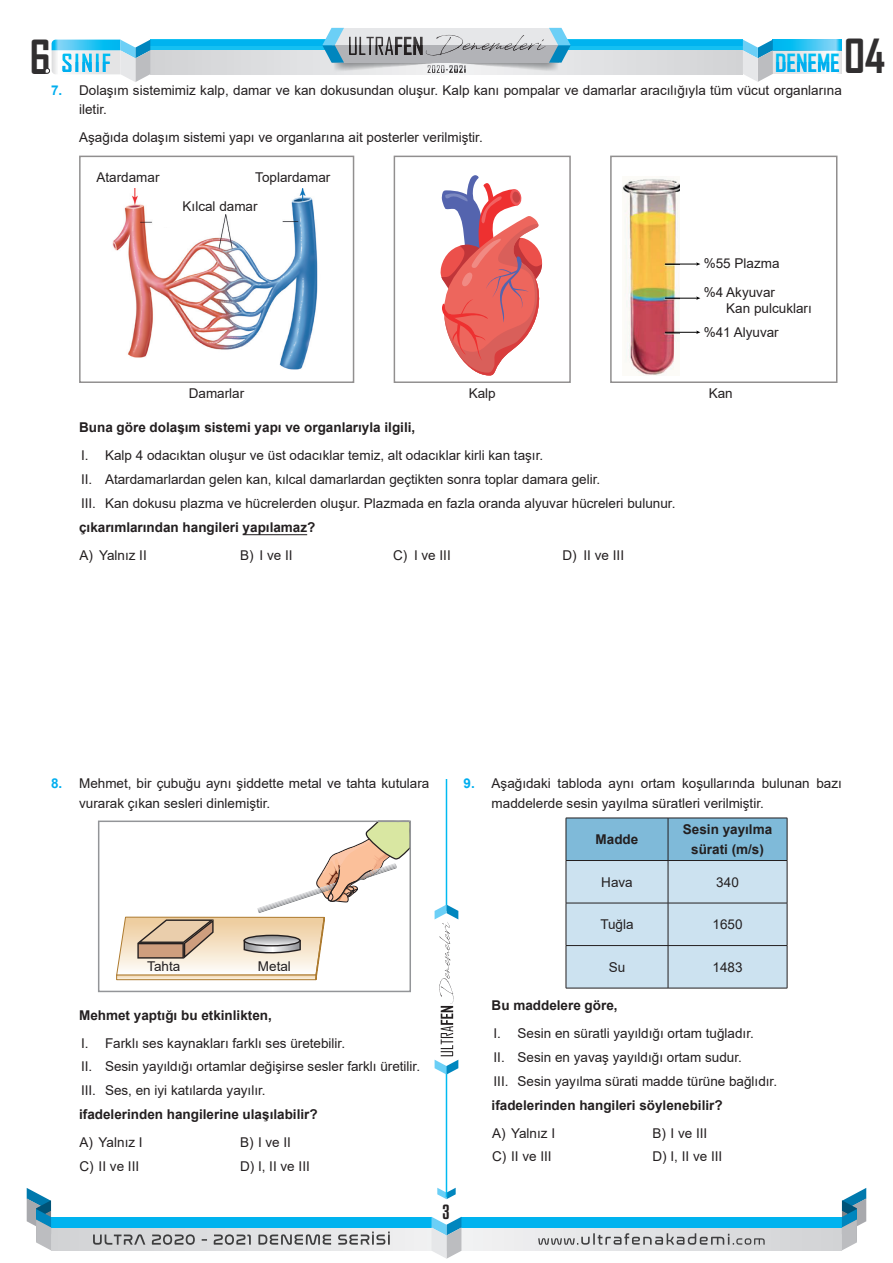
<style>
.page{position:relative;width:893px;height:1263px;background:#fff}
.page>*{position:absolute;margin:0;border:0;box-sizing:border-box;transform-origin:0 0}
.t1{font:700 45px "Agency FB";color:#312f30}
.t2{font:700 24px "Agency FB";color:#01bdf2}
.t3{font:18px "Kenyan Coffee Rg";color:#231f20}
.t4{font:13.5px/23.7px "Arial";color:#231f20}
.t5{font:700 13.5px/19.5px "Arial";color:#231f20;text-align:center}
.s1{font-size:45px;color:#312f30}
.s2{font-weight:700;color:#00aeef}
</style>
<div class="page">
<div style="left:150px;top:50px;width:593px;height:24px;background:#dadbdd"></div>
<svg style="left:51px;top:1227px;width:791px;height:23px;background:#d0dee4"></svg>
<div style="left:51px;top:1217px;width:381px;height:10px;background:#00b3ef"></div>
<div style="left:461px;top:1217px;width:381px;height:10px;background:#00b3ef"></div>
<svg style="left:27px;top:1188px;width:24px;height:62px"></svg>
<svg style="left:842px;top:1188px;width:24px;height:62px"></svg>
<svg style="left:431px;top:1217px;width:30px;height:42px"></svg>
<div style="left:773px;top:40px;width:69px;height:10px;background:#05bbf1"></div>
<svg style="left:150px;top:45px;width:593px;height:5px;background:#10bdf1"></svg>
<div style="left:150px;top:40px;width:593px;height:5px;background:#00b3ef"></div>
<div style="left:773px;top:50px;width:69px;height:24px;background:#e7e7e8"></div>
<svg style="left:437px;top:1188px;width:19px;height:11px"></svg>
<img style="left:332px;top:73px;width:229px;height:2px">
<svg style="left:44px;top:40px;width:106px;height:42px"></svg>
<svg style="left:743px;top:40px;width:96px;height:42px"></svg>
<svg style="left:538px;top:1233px;width:227px;height:12px;background:#b8b9bb"></svg>
<svg style="left:93px;top:1231px;width:297px;height:14px;background:#b4b4b6"></svg>
<svg style="left:322px;top:28px;width:249px;height:45px;background:#b7c1c7"></svg>
<hr style="left:446px;top:86px;width:1px;height:1111px;background:#00baf1">
<svg style="left:435px;top:904px;width:23px;height:170px"></svg>
<div style="left:51px;top:85px;width:791px;height:693px;background:#fff"></div>
<hr style="left:243px;top:534px;width:64px;height:1px;background:#231f20">
<img style="left:112px;top:188px;width:206px;height:182px">
<div style="left:110px;top:362px;width:83px;height:15px;background:#fff"></div>
<div style="left:202px;top:204px;width:43px;height:10px;background:#fff"></div>
<div style="left:261px;top:217px;width:21px;height:10px;background:#fff"></div>
<div style="left:154px;top:217px;width:21px;height:10px;background:#fff"></div>
<svg style="left:440px;top:175px;width:103px;height:200px"></svg>
<img style="left:622px;top:179px;width:57px;height:196px">
<hr style="left:665px;top:264px;width:33px;height:1px;background:#000001">
<hr style="left:665px;top:298px;width:33px;height:1px;background:#000001">
<hr style="left:665px;top:332px;width:33px;height:1px;background:#000001">
<svg style="left:116px;top:823px;width:292px;height:158px"></svg>
<div style="left:244px;top:935px;width:56px;height:11px;border:1px solid #231f20;border-radius:50%"></div>
<div style="left:98px;top:820px;width:313px;height:172px;border:2px solid #939598"></div>
<svg style="left:567px;top:819px;width:220px;height:169px;background:#b7d6e9"></svg>
<hr style="left:566px;top:818px;width:102px;height:1px;background:#231f20">
<hr style="left:566px;top:818px;width:1px;height:42px;background:#231f20">
<hr style="left:668px;top:818px;width:119px;height:1px;background:#231f20">
<hr style="left:668px;top:818px;width:1px;height:42px;background:#231f20">
<hr style="left:787px;top:818px;width:1px;height:42px;background:#231f20">
<hr style="left:566px;top:860px;width:102px;height:1px;background:#231f20">
<hr style="left:566px;top:861px;width:1px;height:42px;background:#231f20">
<hr style="left:668px;top:860px;width:119px;height:1px;background:#231f20">
<hr style="left:668px;top:861px;width:1px;height:42px;background:#231f20">
<hr style="left:787px;top:861px;width:1px;height:42px;background:#231f20">
<hr style="left:566px;top:903px;width:102px;height:1px;background:#231f20">
<hr style="left:566px;top:903px;width:1px;height:42px;background:#231f20">
<hr style="left:668px;top:903px;width:119px;height:1px;background:#231f20">
<hr style="left:668px;top:903px;width:1px;height:42px;background:#231f20">
<hr style="left:787px;top:903px;width:1px;height:42px;background:#231f20">
<hr style="left:566px;top:945px;width:102px;height:1px;background:#231f20">
<hr style="left:566px;top:946px;width:1px;height:42px;background:#231f20">
<hr style="left:668px;top:945px;width:119px;height:1px;background:#231f20">
<hr style="left:668px;top:946px;width:1px;height:42px;background:#231f20">
<hr style="left:787px;top:946px;width:1px;height:42px;background:#231f20">
<hr style="left:566px;top:988px;width:102px;height:1px;background:#231f20">
<hr style="left:668px;top:988px;width:119px;height:1px;background:#231f20">
<h1 class="t1" style="left:30px;top:29px;width:22px">6</h1>
<h2 class="t2" style="left:775px;top:48px;width:112px">DENEME <span class="s1">04</span></h2>
<p class="t4" style="left:79px;top:80px;width:764px;line-height:19.5px;text-indent:-28px"><span class="s2">7.</span> Dolaşım sistemimiz kalp, damar ve kan dokusundan oluşur. Kalp kanı pompalar ve damarlar aracılığıyla tüm vücut organlarına iletir.</p>
<p class="t4" style="left:79px;top:126px;width:405px">Aşağıda dolaşım sistemi yapı ve organlarına ait posterler verilmiştir.</p>
<p class="t4" style="left:97px;top:165px;width:65px">Atardamar</p>
<p class="t4" style="left:183px;top:163px;width:149px;line-height:29px;text-indent:73px">Toplardamar<br>Kılcal damar</p>
<p class="t4" style="left:704px;top:249px;width:77px;line-height:28.5px">%55 Plazma %4 Akyuvar</p>
<p class="t4" style="left:704px;top:296px;width:110px;line-height:24.2px;text-indent:23px">Kan pulcukları %41 Alyuvar</p>
<p class="t4" style="left:189px;top:382px;width:57px">Damarlar</p>
<p class="t4" style="left:469px;top:382px;width:29px">Kalp</p>
<p class="t4" style="left:709px;top:382px;width:26px">Kan</p>
<p class="t5" style="left:79px;top:418px;width:338px">Buna göre dolaşım sistemi yapı ve organlarıyla ilgili,</p>
<p class="t4" style="left:81px;top:444px;width:596px">I. Kalp 4 odacıktan oluşur ve üst odacıklar temiz, alt odacıklar kirli kan taşır.<br>II. Atardamarlardan gelen kan, kılcal damarlardan geçtikten sonra toplar damara gelir.<br>III. Kan dokusu plazma ve hücrelerden oluşur. Plazmada en fazla oranda alyuvar hücreleri bulunur.</p>
<p class="t5" style="left:79px;top:517px;width:238px">çıkarımlarından hangileri yapılamaz?</p>
<p class="t4" style="left:80px;top:543px;width:69px">A) Yalnız II</p>
<p class="t4" style="left:240px;top:543px;width:54px">B) I ve II</p>
<p class="t4" style="left:393px;top:543px;width:59px">C) I ve III</p>
<p class="t4" style="left:563px;top:543px;width:63px">D) II ve III</p>
<p class="t4" style="left:79px;top:773px;width:352px;line-height:19.5px;text-indent:-28px"><span class="s2">8.</span> Mehmet, bir çubuğu aynı şiddette metal ve tahta kutulara vurarak çıkan sesleri dinlemiştir.</p>
<p class="t4" style="left:147px;top:954px;width:35px">Tahta</p>
<p class="t4" style="left:258px;top:954px;width:35px">Metal</p>
<p class="t5" style="left:79px;top:1005px;width:194px">Mehmet yaptığı bu etkinlikten,</p>
<p class="t4" style="left:81px;top:1031px;width:341px">I. Farklı ses kaynakları farklı ses üretebilir.<br>II. Sesin yayıldığı ortamlar değişirse sesler farklı üretilir.<br>III. Ses, en iyi katılarda yayılır.</p>
<p class="t5" style="left:79px;top:1104px;width:240px">ifadelerinden hangilerine ulaşılabilir?</p>
<p class="t4" style="left:80px;top:1130px;width:65px">A) Yalnız I</p>
<p class="t4" style="left:240px;top:1130px;width:53px">B) I ve II</p>
<p class="t4" style="left:80px;top:1154px;width:61px">C) II ve III</p>
<p class="t4" style="left:240px;top:1154px;width:71px">D) I, II ve III</p>
<h3 class="t3" style="left:443px;top:1199px;width:9px">3</h3>
<p class="t4" style="left:492px;top:773px;width:352px;line-height:19.5px;text-indent:-28px"><span class="s2">9.</span> Aşağıdaki tabloda aynı ortam koşullarında bulunan bazı maddelerde sesin yayılma süratleri verilmiştir.</p>
<p class="t5" style="left:596px;top:830px;width:44px">Madde</p>
<p class="t5" style="left:683px;top:820px;width:91px">Sesin yayılma sürati (m/s)</p>
<p class="t4" style="left:601px;top:870px;width:33px">Hava</p>
<p class="t4" style="left:716px;top:870px;width:24px">340</p>
<p class="t4" style="left:600px;top:912px;width:35px">Tuğla</p>
<p class="t4" style="left:713px;top:912px;width:32px">1650</p>
<p class="t4" style="left:609px;top:955px;width:18px">Su</p>
<p class="t4" style="left:713px;top:955px;width:32px">1483</p>
<p class="t5" style="left:492px;top:996px;width:128px">Bu maddelere göre,</p>
<p class="t4" style="left:493px;top:1021px;width:285px">I. Sesin en süratli yayıldığı ortam tuğladır.<br>II. Sesin en yavaş yayıldığı ortam sudur.<br>III. Sesin yayılma sürati madde türüne bağlıdır.</p>
<p class="t5" style="left:492px;top:1095px;width:233px">ifadelerinden hangileri söylenebilir?</p>
<p class="t4" style="left:492px;top:1121px;width:65px">A) Yalnız I</p>
<p class="t4" style="left:652px;top:1121px;width:56px">B) I ve III</p>
<p class="t4" style="left:492px;top:1144px;width:61px">C) II ve III</p>
<p class="t4" style="left:652px;top:1144px;width:71px">D) I, II ve III</p>
</div>
